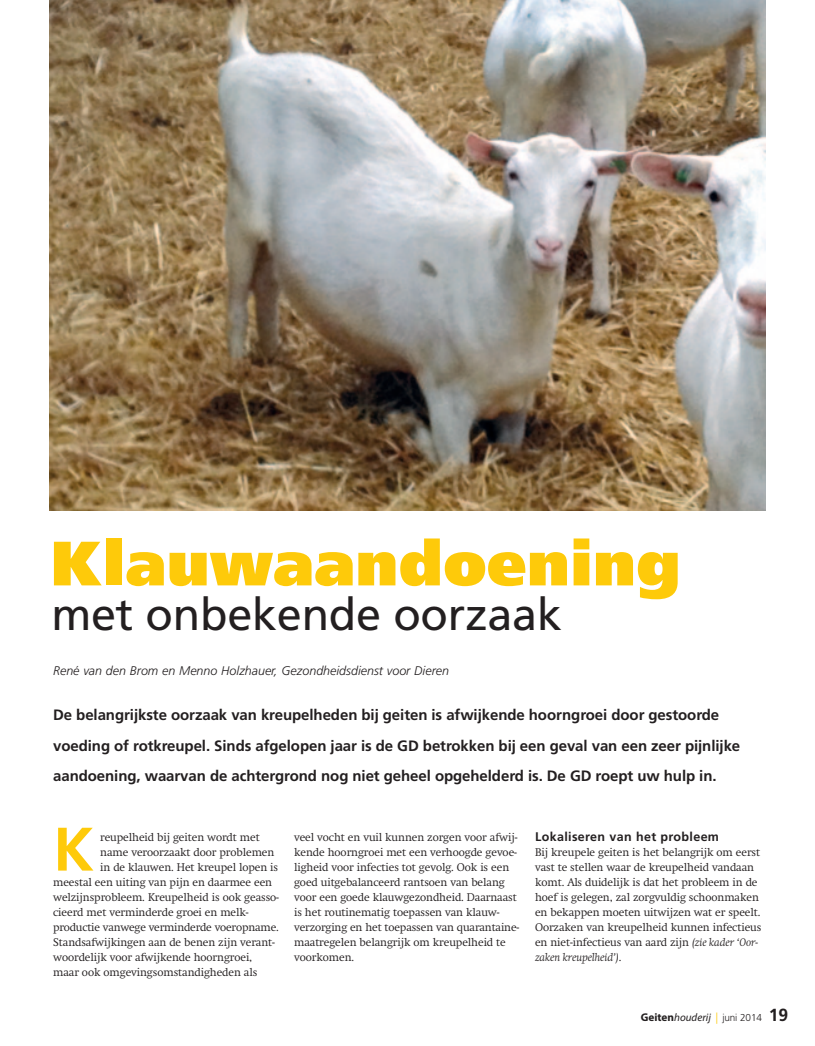
<style>
.page{position:relative;width:815px;height:1046px;background:#fff}
.page>*{position:absolute;margin:0;border:0;box-sizing:border-box;transform-origin:0 0}
.t1{font:900 62.5px "Frutiger LT Std";letter-spacing:.01em;color:#feca0a}
.t2{font:700 61.38px "Frutiger LT Std";color:#feca0a}
.t3{font:45px "Frutiger LT Std";letter-spacing:-.005em;color:#231f20}
.t4{font:700 15px/30px "Frutiger LT Std";letter-spacing:-.005em;color:#231f20}
.t5{font:italic 300 12.5px "Frutiger LT Std";color:#231f20}
.t6{font:700 12.5px "Frutiger LT Std";letter-spacing:.03em;color:#231f20}
.t7{font:300 11px/15px "Swift";letter-spacing:-.005em;color:#231f20}
.t8{font:italic 11px "Myriad Pro";color:#231f20}
.s1{font-style:italic}
.s2{font-weight:700;font-style:normal;font-size:11.25px}
.s3{font-size:11.25px;color:#feca0a}
.s4{font-family:"Frutiger LT Std";font-weight:300;font-style:normal;font-size:10px}
.s5{font-family:"Frutiger LT Std";font-weight:700;font-style:normal;font-size:17.5px}
</style>
<div class="page">
<img style="left:50px;top:0;width:715px;height:510px">
<h1 class="t1" style="left:51px;top:525px;width:631px">Klauwaandoening</h1>
<h3 class="t3" style="left:51px;top:588px;width:512px">met onbekende oorzaak</h3>
<p class="t5" style="left:53px;top:664px;width:397px">René van den Brom en Menno Holzhauer, Gezondheidsdienst voor Dieren</p>
<p class="t4" style="left:53px;top:700px;width:689px">De belangrijkste oorzaak van kreupelheden bij geiten is afwijkende hoorngroei door gestoorde voeding of rotkreupel. Sinds afgelopen jaar is de GD betrokken bij een geval van een zeer pijnlijke aandoening, waarvan de achtergrond nog niet geheel opgehelderd is. De GD roept uw hulp in.</p>
<h2 class="t2" style="left:53px;top:813px;width:42px">K</h2>
<p class="t7" style="left:100px;top:829px;width:161px">reupelheid bij geiten wordt met</p>
<p class="t7" style="left:100px;top:844px;width:176px">name veroorzaakt door problemen</p>
<p class="t7" style="left:100px;top:859px;width:179px">in de klauwen. Het kreupel lopen is</p>
<p class="t7" style="left:53px;top:874px;width:220px">meestal een uiting van pijn en daarmee een</p>
<p class="t7" style="left:53px;top:889px;width:227px">welzijnsprobleem. Kreupelheid is ook geasso-</p>
<p class="t7" style="left:53px;top:904px;width:197px">cieerd met verminderde groei en melk-</p>
<p class="t7" style="left:53px;top:919px;width:227px">productie vanwege verminderde voeropname.</p>
<p class="t7" style="left:53px;top:934px;width:223px">Standsafwijkingen aan de benen zijn verant-</p>
<p class="t7" style="left:53px;top:949px;width:201px">woordelijk voor afwijkende hoorngroei,</p>
<p class="t7" style="left:53px;top:964px;width:206px">maar ook omgevingsomstandigheden als</p>
<p class="t7" style="left:294px;top:829px;width:227px">veel vocht en vuil kunnen zorgen voor afwij&shy;kende hoorngroei met een verhoogde gevoe&shy;ligheid voor infecties tot gevolg. Ook is een goed uitgebalanceerd rantsoen van belang voor een goede klauwgezondheid. Daarnaast is het routinematig toepassen van klauw&shy;verzorging en het toepassen van quarantaine&shy;maatregelen belangrijk om kreupelheid te voorkomen.</p>
<p class="t6" style="left:535px;top:828px;width:186px">Lokaliseren van het probleem</p>
<p class="t7" style="left:535px;top:844px;width:228px">Bij kreupele geiten is het belangrijk om eerst vast te stellen waar de kreupelheid vandaan komt. Als duidelijk is dat het probleem in de hoef is gelegen, zal zorgvuldig schoonmaken en bekappen moeten uitwijzen wat er speelt.<br>Oorzaken van kreupelheid kunnen infectieus en niet-infectieus van aard zijn <span class="s1">(zie kader ‘Oor&shy;zaken kreupelheid’)</span>.</p>
<p class="t8" style="left:641px;top:1010px;width:149px"><span class="s2">Geiten</span>houderij <span class="s3">|</span> <span class="s4">juni 2014</span> <span class="s5">19</span></p>
</div>
